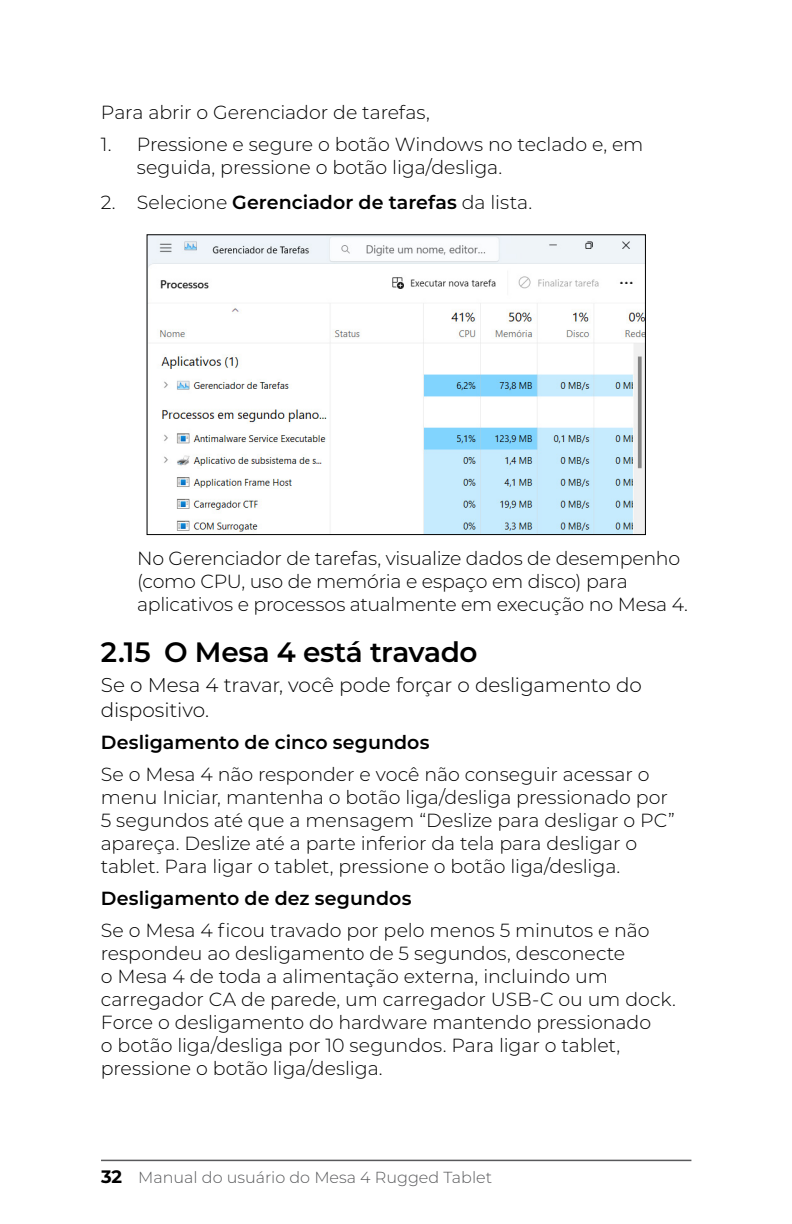
<style>
.page{position:relative;width:792px;height:1224px;background:#fff}
.page>*{position:absolute;margin:0;border:0;box-sizing:border-box;transform-origin:0 0}
.t1{font:600 28px "Montserrat";letter-spacing:-.015em;color:#000}
.t2{font:300 20px/25px "Montserrat";letter-spacing:-.005em;color:#000}
.t3{font:300 19px/23px "Montserrat";letter-spacing:-.005em;color:#000}
.t4{font:600 19px "Montserrat";letter-spacing:.005em;color:#000}
.t5{font:300 16px "Montserrat";color:#58595b}
.s1{font-weight:300}
.s2{font-weight:700;font-size:18px;color:#000}
</style>
<div class="page">
<hr style="left:101px;top:1160px;width:590px;height:1px;background:#58595b">
<img style="left:149px;top:237px;width:495px;height:296px">
<div style="left:147px;top:235px;width:499px;height:300px;border:1px solid #000"></div>
<p class="t3" style="left:101px;top:100px;width:331px">Para abrir o Gerenciador de tarefas,</p>
<p class="t3" style="left:137px;top:132px;width:508px;text-indent:-36px">1. Pressione e segure o botão Windows no teclado e, em seguida, pressione o botão liga/desliga.</p>
<p class="t4" style="left:101px;top:188px;width:433px"><span class="s1">2. Selecione</span> Gerenciador de tarefas <span class="s1">da lista.</span></p>
<p class="t3" style="left:137px;top:546px;width:553px">No Gerenciador de tarefas, visualize dados de desempenho (como CPU, uso de memória e espaço em disco) para aplicativos e processos atualmente em execução no Mesa 4.</p>
<h1 class="t1" style="left:101px;top:632px;width:378px">2.15 O Mesa 4 está travado</h1>
<p class="t2" style="left:101px;top:672px;width:543px">Se o Mesa 4 travar, você pode forçar o desligamento do dispositivo.</p>
<p class="t4" style="left:101px;top:729px;width:330px">Desligamento de cinco segundos</p>
<p class="t3" style="left:101px;top:762px;width:576px">Se o Mesa 4 não responder e você não conseguir acessar o menu Iniciar, mantenha o botão liga/desliga pressionado por 5 segundos até que a mensagem “Deslize para desligar o PC” apareça. Deslize até a parte inferior da tela para desligar o tablet. Para ligar o tablet, pressione o botão liga/desliga.</p>
<p class="t4" style="left:101px;top:885px;width:312px">Desligamento de dez segundos</p>
<p class="t3" style="left:101px;top:918px;width:577px">Se o Mesa 4 ficou travado por pelo menos 5 minutos e não respondeu ao desligamento de 5 segundos, desconecte<br>o Mesa 4 de toda a alimentação externa, incluindo um carregador CA de parede, um carregador USB-C ou um dock.<br>Force o desligamento do hardware mantendo pressionado<br>o botão liga/desliga por 10 segundos. Para ligar o tablet, pressione o botão liga/desliga.</p>
<p class="t5" style="left:101px;top:1166px;width:393px"><span class="s2">32</span> Manual do usuário do Mesa 4 Rugged Tablet</p>
</div>
